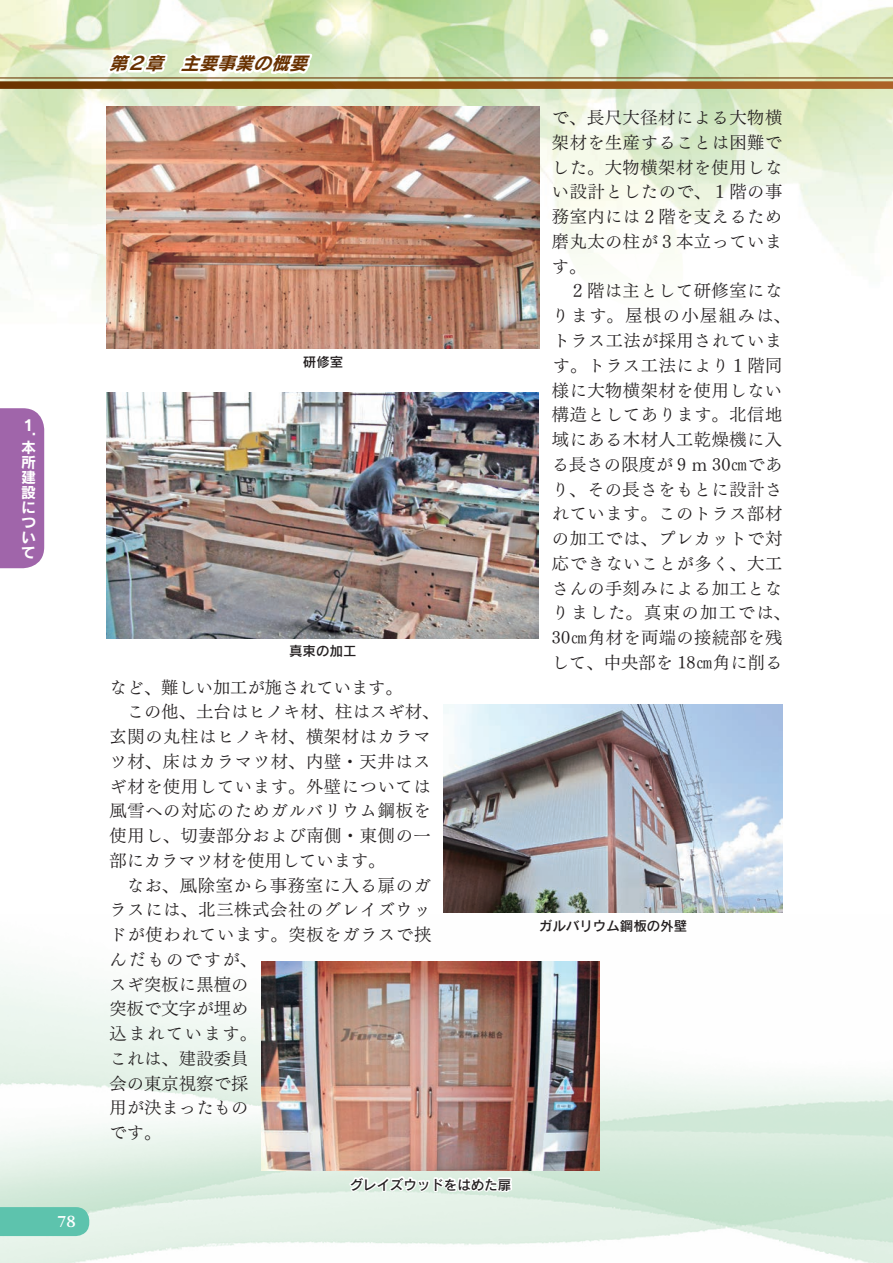
<style>
.page{position:relative;width:893px;height:1263px;background:#fff}
.page>*{position:absolute;margin:0;border:0;box-sizing:border-box;transform-origin:0 0}
.t1{font:italic 18px "Rodin Pro B";color:#683100}
.t2{font:17.25px/24.8px "Tsuku Min Pro R";letter-spacing:.03em;color:#231f20;text-align:justify}
.t3{font:17.25px "Tsuku Min Pro R";color:#231f20}
.t4{font:17.25px "Tsuku Min Pro R";letter-spacing:.005em;color:#231f20}
.t5{font:17.25px "Tsuku Min Pro R";letter-spacing:.01em;color:#231f20}
.t6{font:17.25px "Tsuku Min Pro R";letter-spacing:.09em;color:#231f20}
.t7{font:15px/15px "Rodin Pro B";color:#fff}
.t8{font:15px "Chiaro Std B";color:#fff}
.t9{font:13.5px "Rodin Pro DB";color:#231f20}
</style>
<div class="page">
<img style="left:0;top:89px;width:893px;height:319px">
<img style="left:0;top:961px;width:893px;height:302px">
<img style="left:107px;top:106px;width:432px;height:243px">
<img style="left:107px;top:392px;width:432px;height:246px">
<svg style="left:301px;top:342px;width:45px;height:35px"></svg>
<img style="left:444px;top:704px;width:338px;height:209px">
<img style="left:261px;top:962px;width:339px;height:208px">
<img style="left:535px;top:777px;width:154px;height:136px">
<svg style="left:345px;top:1174px;width:169px;height:23px"></svg>
<div style="left:0;top:1207px;width:89px;height:29px;background:#5dc3ad"></div>
<div style="left:0;top:408px;width:44px;height:160px;background:#a065aa"></div>
<svg style="left:0;top:0;width:893px;height:89px;background:#d2dab1"></svg>
<p class="t7" style="left:21px;top:417px;width:15px">１．</p>
<p class="t7" style="left:21px;top:439px;width:16px;text-align:justify">本所建設について</p>
<p class="t8" style="left:57px;top:1212px;width:20px">78</p>
<p class="t1" style="left:109px;top:51px;width:207px">第２章　主要事業の概要</p>
<p class="t9" style="left:303px;top:353px;width:42px">研修室</p>
<p class="t9" style="left:289px;top:642px;width:69px">真束の加工</p>
<p class="t3" style="left:109px;top:672px;width:295px">など、難しい加工が施されています。</p>
<p class="t5" style="left:127px;top:696px;width:314px">この他、土台はヒノキ材、柱はスギ材、</p>
<p class="t2" style="left:109px;top:722px;width:323px">玄関の丸柱はヒノキ材、横架材はカラマ</p>
<p class="t2" style="left:109px;top:747px;width:323px">ツ材、床はカラマツ材、内壁・天井はス</p>
<p class="t2" style="left:109px;top:772px;width:323px">ギ材を使用しています。外壁については</p>
<p class="t2" style="left:109px;top:796px;width:323px">風雪への対応のためガルバリウム鋼板を</p>
<p class="t2" style="left:109px;top:821px;width:323px">使用し、切妻部分および南側・東側の一</p>
<p class="t3" style="left:109px;top:845px;width:277px">部にカラマツ材を使用しています。</p>
<p class="t2" style="left:127px;top:871px;width:306px">なお、風除室から事務室に入る扉のガ</p>
<p class="t2" style="left:109px;top:895px;width:323px">ラスには、北三株式会社のグレイズウッ</p>
<p class="t2" style="left:109px;top:920px;width:323px">ドが使われています。突板をガラスで挟</p>
<p class="t6" style="left:109px;top:944px;width:149px">んだものですが、</p>
<p class="t4" style="left:109px;top:969px;width:140px">スギ突板に黒檀の</p>
<p class="t4" style="left:109px;top:993px;width:140px">突板で文字が埋め</p>
<p class="t6" style="left:109px;top:1018px;width:149px">込まれています。</p>
<p class="t2" style="left:109px;top:1044px;width:140px">これは、建設委員</p>
<p class="t4" style="left:109px;top:1068px;width:140px">会の東京視察で採</p>
<p class="t4" style="left:109px;top:1092px;width:140px">用が決まったもの</p>
<p class="t2" style="left:109px;top:1118px;width:53px">です。</p>
<p class="t9" style="left:349px;top:1175px;width:163px">グレイズウッドをはめた扉</p>
<p class="t2" style="left:552px;top:103px;width:232px">で、長尺大径材による大物横架材を生産することは困難でした。大物横架材を使用しない設計としたので、１階の事務室内には２階を支えるため磨丸太の柱が３本立っています。</p>
<p class="t2" style="left:552px;top:276px;width:240px;text-align:center">２階は主として研修室にな<br>ります。屋根の小屋組みは、トラス工法が採用されています。トラス工法により１階同様に大物横架材を使用しない構造としてあります。北信地域にある木材人工乾燥機に入る長さの限度が 9 ｍ 30㎝であり、その長さをもとに設計されています。このトラス部材の加工では、プレカットで対応できないことが多く、大工さんの手刻みによる加工となりました。真束の加工では、<br>30㎝角材を両端の接続部を残して、中央部を 18㎝角に削る</p>
<p class="t9" style="left:539px;top:917px;width:150px">ガルバリウム鋼板の外壁</p>
</div>
